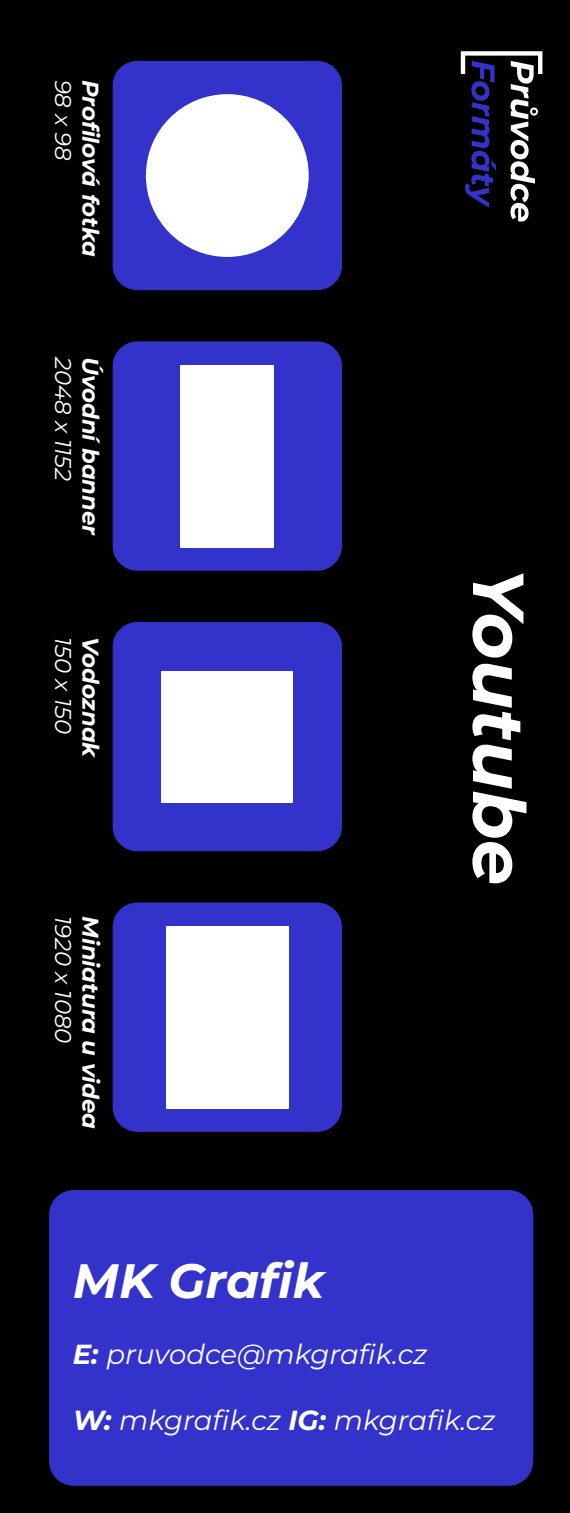
<style>
.page{position:relative;width:570px;height:1513px;background:#fff}
.page>*{position:absolute;margin:0;border:0;box-sizing:border-box;transform-origin:0 0}
.t1{font:italic 700 72.1px "Montserrat";color:#fff}
.t2{font:italic 700 48.3px "Montserrat";color:#fff}
.t3{font:italic 27.65px "Montserrat";color:#fff}
.t4{font:italic 700 22.75px "Montserrat";color:#fff}
.t5{font:italic 22.75px "Montserrat";color:#fff}
.s1{font-weight:700}
</style>
<div class="page">
<div style="left:0;top:0;width:570px;height:1512px;background:#000"></div>
<svg style="left:460px;top:51px;width:82px;height:170px;background:#2c2c3c"></svg>
<div style="left:113px;top:61px;width:229px;height:229px;background:#33c;border-radius:25px"></div>
<div style="left:146px;top:94px;width:162px;height:163px;background:#fff;border-radius:50%"></div>
<div style="left:113px;top:341px;width:229px;height:229px;background:#33c;border-radius:25px"></div>
<div style="left:180px;top:365px;width:94px;height:182px;background:#fff"></div>
<div style="left:113px;top:622px;width:229px;height:229px;background:#33c;border-radius:25px"></div>
<div style="left:162px;top:671px;width:131px;height:131px;background:#fff"></div>
<div style="left:113px;top:902px;width:229px;height:229px;background:#33c;border-radius:25px"></div>
<div style="left:166px;top:925px;width:123px;height:183px;background:#fff"></div>
<div style="left:49px;top:1189px;width:484px;height:296px;background:#33c;border-radius:25px"></div>
<p class="t5" style="left:78px;top:80px;width:83px;rotate:90deg">98 x 98</p>
<p class="t4" style="left:106px;top:80px;width:179px;rotate:90deg">Profilová fotka</p>
<p class="t5" style="left:78px;top:356px;width:126px;rotate:90deg">2048 x 1152</p>
<p class="t4" style="left:106px;top:356px;width:181px;rotate:90deg">Úvodní banner</p>
<p class="t5" style="left:78px;top:637px;width:98px;rotate:90deg">150 x 150</p>
<p class="t4" style="left:106px;top:637px;width:123px;rotate:90deg">Vodoznak</p>
<p class="t5" style="left:78px;top:915px;width:129px;rotate:90deg">1920 x 1080</p>
<p class="t4" style="left:106px;top:915px;width:214px;rotate:90deg">Miniatura u videa</p>
<h2 class="t2" style="left:73px;top:1248px;width:252px">MK Grafik</h2>
<h1 class="t1" style="left:546px;top:568px;width:318px;rotate:90deg">Youtube</h1>
<p class="t3" style="left:73px;top:1335px;width:355px"><span class="s1">E:</span> pruvodce@mkgrafik.cz</p>
<p class="t3" style="left:73px;top:1401px;width:424px"><span class="s1">W:</span> mkgrafik.cz <span class="s1">IG:</span> mkgrafik.cz</p>
</div>
